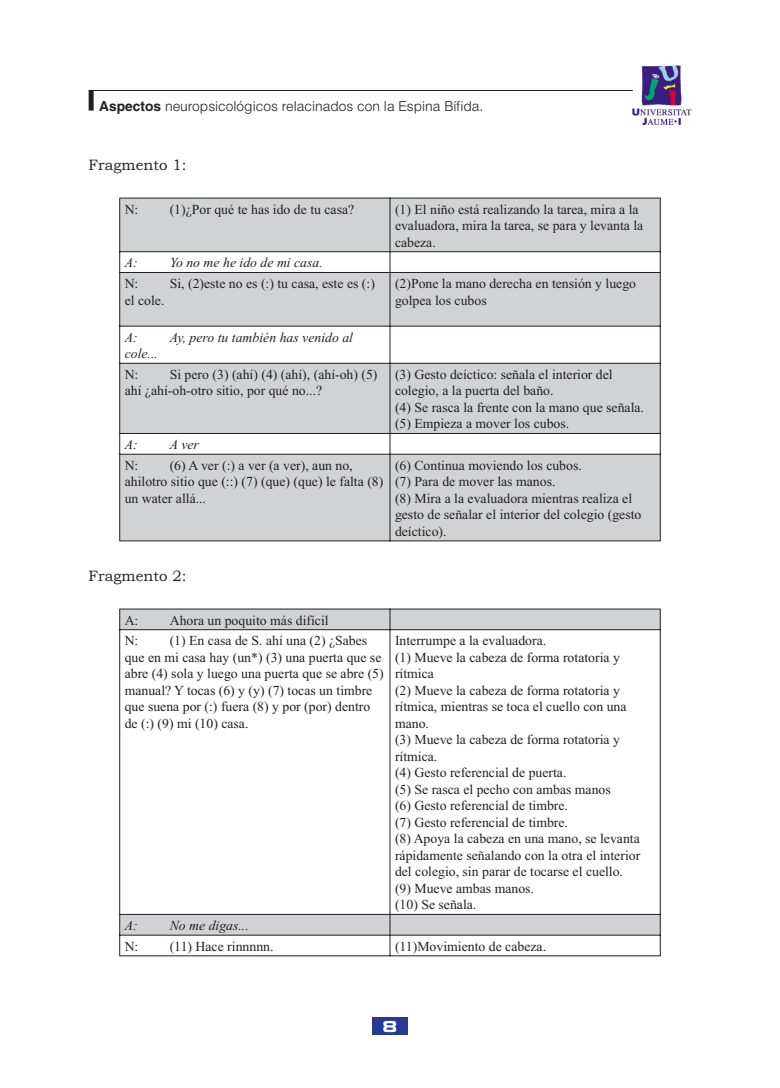
<style>
.page{position:relative;width:780px;height:1088px;background:#fff}
.page>*{position:absolute;margin:0;border:0;box-sizing:border-box;transform-origin:0 0}
.t1{font:15px "Bookman Old Style";color:#231f20}
.t2{font:15px "Palindrome Expanded S Si Bold Expanded";color:#fff}
.t3{font:13.75px/16.5px "Times New Roman";color:#231f20}
.t4{font:italic 13.75px "Times New Roman";color:#231f20}
.t5{font:300 13.75px "Helvetica";color:#231f20}
.s1{font-weight:700}
</style>
<div class="page">
<img style="left:632px;top:65px;width:59px;height:59px">
<hr style="left:89px;top:90px;width:543px;height:1px;background:#231f20">
<div style="left:89px;top:91px;width:5px;height:20px;background:#231f20"></div>
<div style="left:372px;top:1017px;width:35px;height:18px;background:#263996"></div>
<svg style="left:120px;top:199px;width:540px;height:341px;fill:#d1d2d4"></svg>
<hr style="left:119px;top:198px;width:270px;height:1px;background:#231f20">
<hr style="left:119px;top:198px;width:1px;height:53px;background:#231f20">
<hr style="left:390px;top:198px;width:270px;height:1px;background:#231f20">
<hr style="left:389px;top:198px;width:1px;height:53px;background:#231f20">
<hr style="left:660px;top:198px;width:1px;height:53px;background:#231f20">
<hr style="left:119px;top:251px;width:271px;height:1px;background:#231f20">
<hr style="left:390px;top:251px;width:270px;height:1px;background:#231f20">
<svg style="left:389px;top:252px;width:1px;height:20px"></svg>
<hr style="left:119px;top:272px;width:271px;height:1px;background:#231f20">
<svg style="left:119px;top:252px;width:1px;height:20px"></svg>
<hr style="left:119px;top:273px;width:1px;height:53px;background:#231f20">
<hr style="left:390px;top:272px;width:270px;height:1px;background:#231f20">
<svg style="left:660px;top:251px;width:1px;height:22px"></svg>
<hr style="left:389px;top:273px;width:1px;height:53px;background:#231f20">
<hr style="left:660px;top:273px;width:1px;height:53px;background:#231f20">
<hr style="left:119px;top:326px;width:271px;height:1px;background:#231f20">
<hr style="left:119px;top:326px;width:1px;height:37px;background:#231f20">
<hr style="left:390px;top:326px;width:270px;height:1px;background:#231f20">
<hr style="left:389px;top:326px;width:1px;height:37px;background:#231f20">
<hr style="left:660px;top:326px;width:1px;height:37px;background:#231f20">
<hr style="left:119px;top:363px;width:271px;height:1px;background:#231f20">
<hr style="left:119px;top:364px;width:1px;height:69px;background:#231f20">
<hr style="left:390px;top:363px;width:270px;height:1px;background:#231f20">
<hr style="left:389px;top:364px;width:1px;height:69px;background:#231f20">
<hr style="left:660px;top:364px;width:1px;height:69px;background:#231f20">
<hr style="left:119px;top:433px;width:271px;height:1px;background:#231f20">
<hr style="left:390px;top:433px;width:270px;height:1px;background:#231f20">
<svg style="left:389px;top:434px;width:1px;height:20px"></svg>
<hr style="left:119px;top:454px;width:271px;height:1px;background:#231f20">
<svg style="left:119px;top:434px;width:1px;height:20px"></svg>
<hr style="left:119px;top:454px;width:1px;height:86px;background:#231f20">
<hr style="left:390px;top:454px;width:270px;height:1px;background:#231f20">
<svg style="left:660px;top:433px;width:1px;height:21px"></svg>
<hr style="left:389px;top:454px;width:1px;height:87px;background:#231f20">
<hr style="left:660px;top:454px;width:1px;height:86px;background:#231f20">
<hr style="left:119px;top:540px;width:270px;height:1px;background:#231f20">
<hr style="left:390px;top:540px;width:270px;height:1px;background:#231f20">
<svg style="left:120px;top:610px;width:540px;height:325px"></svg>
<hr style="left:119px;top:609px;width:270px;height:1px;background:#231f20">
<hr style="left:390px;top:609px;width:270px;height:1px;background:#231f20">
<svg style="left:389px;top:609px;width:1px;height:20px"></svg>
<hr style="left:119px;top:629px;width:271px;height:1px;background:#231f20">
<svg style="left:119px;top:609px;width:1px;height:20px"></svg>
<hr style="left:119px;top:630px;width:1px;height:284px;background:#231f20">
<hr style="left:390px;top:629px;width:270px;height:1px;background:#231f20">
<svg style="left:660px;top:609px;width:1px;height:21px"></svg>
<hr style="left:389px;top:630px;width:1px;height:284px;background:#231f20">
<hr style="left:660px;top:630px;width:1px;height:284px;background:#231f20">
<hr style="left:119px;top:914px;width:271px;height:1px;background:#231f20">
<hr style="left:390px;top:914px;width:270px;height:1px;background:#231f20">
<hr style="left:119px;top:935px;width:271px;height:1px;background:#231f20">
<svg style="left:119px;top:915px;width:1px;height:40px"></svg>
<hr style="left:390px;top:935px;width:270px;height:1px;background:#231f20">
<svg style="left:389px;top:915px;width:1px;height:41px"></svg>
<svg style="left:660px;top:914px;width:1px;height:41px"></svg>
<hr style="left:119px;top:955px;width:270px;height:1px;background:#231f20">
<hr style="left:390px;top:955px;width:270px;height:1px;background:#231f20">
<p class="t5" style="left:99px;top:97px;width:385px"><span class="s1">Aspectos</span> neuropsicológicos relacinados con la Espina Bífida.</p>
<p class="t1" style="left:89px;top:155px;width:99px">Fragmento 1:</p>
<p class="t3" style="left:125px;top:201px;width:15px">N:</p>
<p class="t3" style="left:170px;top:201px;width:186px">(1)¿Por qué te has ido de tu casa?</p>
<p class="t3" style="left:395px;top:201px;width:250px">(1) El niño está realizando la tarea, mira a la evaluadora, mira la tarea, se para y levanta la cabeza.</p>
<p class="t4" style="left:125px;top:255px;width:14px">A:</p>
<p class="t4" style="left:170px;top:255px;width:155px">Yo no me he ido de mi casa.</p>
<p class="t3" style="left:125px;top:275px;width:15px">N:</p>
<p class="t3" style="left:170px;top:275px;width:207px">Si, (2)este no es (:) tu casa, este es (:)</p>
<p class="t3" style="left:125px;top:292px;width:41px">el cole.</p>
<p class="t3" style="left:395px;top:275px;width:242px">(2)Pone la mano derecha en tensión y luego golpea los cubos</p>
<p class="t4" style="left:125px;top:329px;width:14px">A:</p>
<p class="t4" style="left:170px;top:329px;width:185px">Ay, pero tu también has venido al</p>
<p class="t4" style="left:125px;top:346px;width:35px">cole...</p>
<p class="t3" style="left:125px;top:366px;width:15px">N:</p>
<p class="t3" style="left:125px;top:366px;width:254px;text-indent:45px">Si pero (3) (ahí) (4) (ahí), (ahí-oh) (5) ahí ¿ahí-oh-otro sitio, por qué no...?</p>
<p class="t3" style="left:395px;top:366px;width:250px">(3) Gesto deíctico: señala el interior del colegio, a la puerta del baño.<br>(4) Se rasca la frente con la mano que señala. (5) Empieza a mover los cubos.</p>
<p class="t4" style="left:125px;top:437px;width:14px">A:</p>
<p class="t4" style="left:170px;top:437px;width:31px">A ver</p>
<p class="t3" style="left:125px;top:457px;width:15px">N:</p>
<p class="t3" style="left:125px;top:457px;width:260px;text-indent:45px">(6) A ver (:) a ver (a ver), aun no, ahilotro sitio que (::) (7) (que) (que) le falta (8) un water allá...</p>
<p class="t3" style="left:395px;top:457px;width:248px">(6) Continua moviendo los cubos.<br>(7) Para de mover las manos.<br>(8) Mira a la evaluadora mientras realiza el gesto de señalar el interior del colegio (gesto deíctico).</p>
<p class="t1" style="left:89px;top:566px;width:99px">Fragmento 2:</p>
<p class="t3" style="left:125px;top:612px;width:15px">A:</p>
<p class="t3" style="left:170px;top:612px;width:160px">Ahora un poquito más difícil</p>
<p class="t3" style="left:125px;top:632px;width:15px">N:</p>
<p class="t3" style="left:125px;top:632px;width:260px;text-indent:45px">(1) En casa de S. ahí una (2) ¿Sabes que en mi casa hay (un*) (3) una puerta que se abre (4) sola y luego una puerta que se abre (5) manual? Y tocas (6) y (y) (7) tocas un timbre que suena por (:) fuera (8) y por (por) dentro de (:) (9) mi (10) casa.</p>
<p class="t3" style="left:395px;top:632px;width:247px">Interrumpe a la evaluadora.<br>(1) Mueve la cabeza de forma rotatoria y rítmica<br>(2) Mueve la cabeza de forma rotatoria y rítmica, mientras se toca el cuello con una mano.<br>(3) Mueve la cabeza de forma rotatoria y rítmica.<br>(4) Gesto referencial de puerta.<br>(5) Se rasca el pecho con ambas manos<br>(6) Gesto referencial de timbre.<br>(7) Gesto referencial de timbre.<br>(8) Apoya la cabeza en una mano, se levanta rápidamente señalando con la otra el interior del colegio, sin parar de tocarse el cuello. (9) Mueve ambas manos.<br>(10) Se señala.</p>
<p class="t4" style="left:125px;top:917px;width:14px">A:</p>
<p class="t4" style="left:170px;top:917px;width:81px">No me digas...</p>
<p class="t3" style="left:125px;top:938px;width:15px">N:</p>
<p class="t3" style="left:170px;top:938px;width:105px">(11) Hace rinnnnn.</p>
<p class="t3" style="left:395px;top:938px;width:153px">(11)Movimiento de cabeza.</p>
<p class="t2" style="left:382px;top:1015px;width:16px">8</p>
</div>
